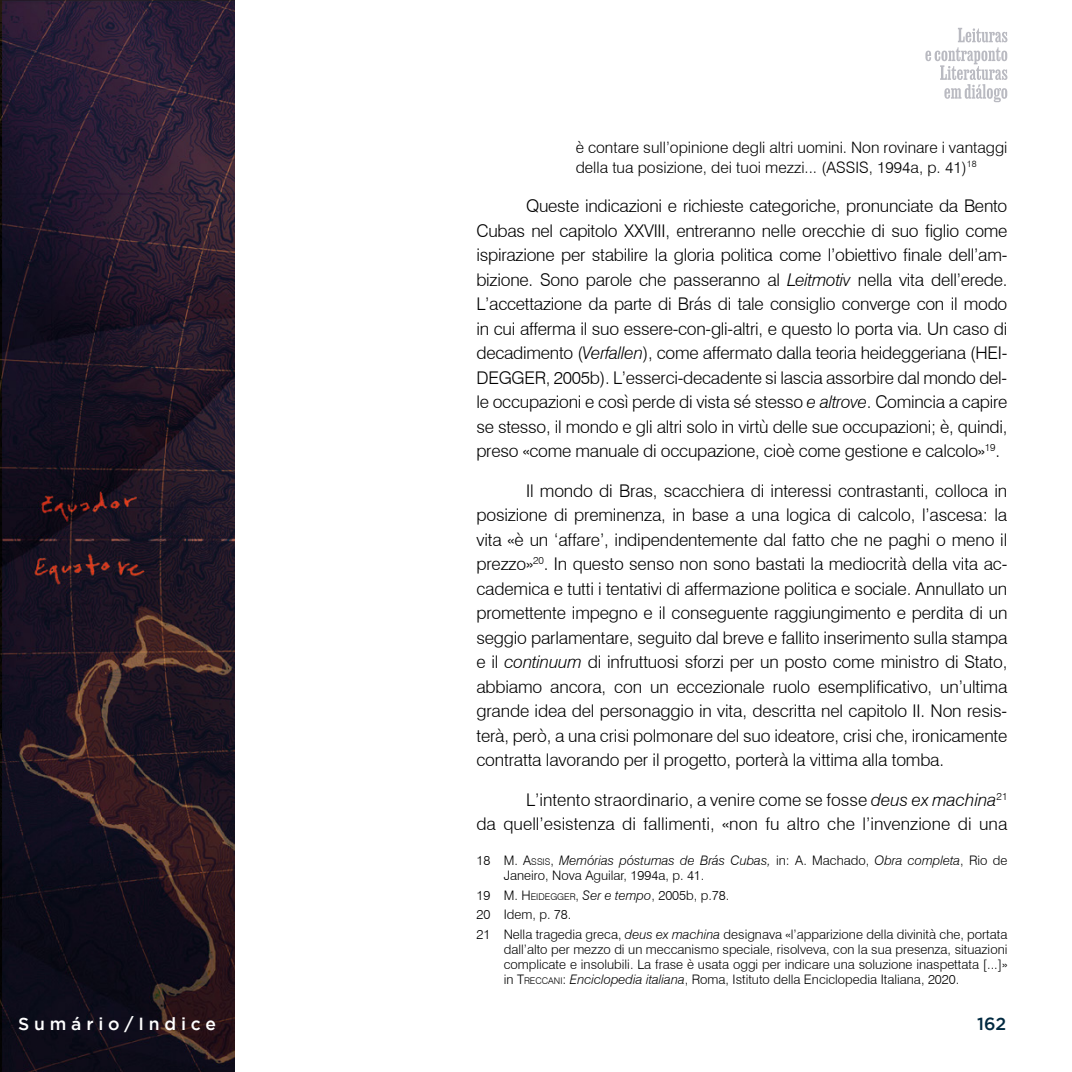
<style>
.page{position:relative;width:1072px;height:1072px;background:#fff}
.page>*{position:absolute;margin:0;border:0;box-sizing:border-box;transform-origin:0 0}
.t1{font:300 17.5px/24.5px "Swiss 721 BT";letter-spacing:-.01em;color:#000;text-align:justify}
.t2{font:500 17.5px "Gotham";letter-spacing:.275em;color:#fff}
.t3{font:500 17.5px "Gotham";color:#002940}
.t4{font:300 15.75px/19.2px "Swiss 721 BT";color:#000}
.t5{font:300 13.12px/14.9px "Swiss 721 BT";color:#000}
.s1{font-style:italic}
.s2{font-style:inherit}
.s3{font-size:9.1px}
</style>
<div class="page">
<img style="left:0;top:0;width:234px;height:1071px">
<svg style="left:925px;top:28px;width:82px;height:74px"></svg>
<p class="t4" style="left:575px;top:138px;width:433px">è contare sull’opinione degli altri uomini. Non rovinare i vantaggi della tua posizione, dei tuoi mezzi... (ASSIS, 1994a, p. 41)<sup>18</sup></p>
<p class="t1" style="left:476px;top:193px;width:532px;text-indent:50px">Queste indicazioni e richieste categoriche, pronunciate da Bento Cubas nel capitolo XXVIII, entreranno nelle orecchie di suo figlio come ispirazione per stabilire la gloria politica come l’obiettivo finale dell’am&shy;bizione. Sono parole che passeranno al <span class="s1">Leitmotiv</span> nella vita dell’erede.<br>L’accettazione da parte di Brás di tale consiglio converge con il modo in cui afferma il suo essere-con-gli-altri, e questo lo porta via. Un caso di decadimento (<span class="s1">Verfallen</span>), come affermato dalla teoria heideggeriana (HEI-DEGGER, 2005b). L’esserci-decadente si lascia assorbire dal mondo del&shy;le occupazioni e così perde di vista sé stesso <span class="s1">e altrove</span>. Comincia a capire se stesso, il mondo e gli altri solo in virtù delle sue occupazioni; è, quindi, preso «come manuale di occupazione, cioè come gestione e calcolo»<sup>19</sup>.</p>
<p class="t1" style="left:476px;top:478px;width:532px;text-indent:50px">Il mondo di Bras, scacchiera di interessi contrastanti, colloca in posizione di preminenza, in base a una logica di calcolo, l’ascesa: la vita «è un ‘affare’, indipendentemente dal fatto che ne paghi o meno il prezzo»<sup>20</sup>. In questo senso non sono bastati la mediocrità della vita ac&shy;cademica e tutti i tentativi di affermazione politica e sociale. Annullato un promettente impegno e il conseguente raggiungimento e perdita di un seggio parlamentare, seguito dal breve e fallito inserimento sulla stampa e il <span class="s1">continuum</span> di infruttuosi sforzi per un posto come ministro di Stato, abbiamo ancora, con un eccezionale ruolo esemplificativo, un’ultima grande idea del personaggio in vita, descritta nel capitolo II. Non resis&shy;terà, però, a una crisi polmonare del suo ideatore, crisi che, ironicamente contratta lavorando per il progetto, porterà la vittima alla tomba.</p>
<p class="t1" style="left:476px;top:787px;width:532px;text-align:right">L’intento straordinario, a venire come se fosse <span class="s1">deus ex machina</span><sup>21<br></sup>da quell’esistenza di fallimenti, «non fu altro che l’invenzione di una</p>
<p class="t5" style="left:504px;top:852px;width:505px;text-indent:-27px">18 M. <span class="s2">A</span><span class="s3">SS IS</span>, <span class="s1">Memórias póstumas de Brás Cubas,</span> in: A. Machado, <span class="s1">Obra completa</span>, Rio de<br>Janeiro, Nova Aguilar, 1994a, p. 41.</p>
<p class="t5" style="left:476px;top:885px;width:532px;line-height:19.8px">19 M. <span class="s2">H</span><span class="s3">EIDEGGER</span>, <span class="s1">Ser e tempo</span>, 2005b, p.78.<br>20 Idem, p. 78.<br>21 Nella tragedia greca, <span class="s1">deus ex machina</span> designava «l’apparizione della divinità che, portata</p>
<p class="t5" style="left:504px;top:941px;width:505px;text-align:justify">dall’alto per mezzo di un meccanismo speciale, risolveva, con la sua presenza, situazioni complicate e insolubili. La frase è usata oggi per indicare una soluzione inaspettata [...]» in <span class="s2">T</span><span class="s3">RECCANI</span>: <span class="s1">Enciclopedia italiana</span>, Roma, Istituto della Enciclopedia Italiana, 2020.</p>
<p class="t2" style="left:18px;top:1014px;width:199px">Sumário/Indice</p>
<p class="t3" style="left:977px;top:1014px;width:31px">162</p>
</div>
